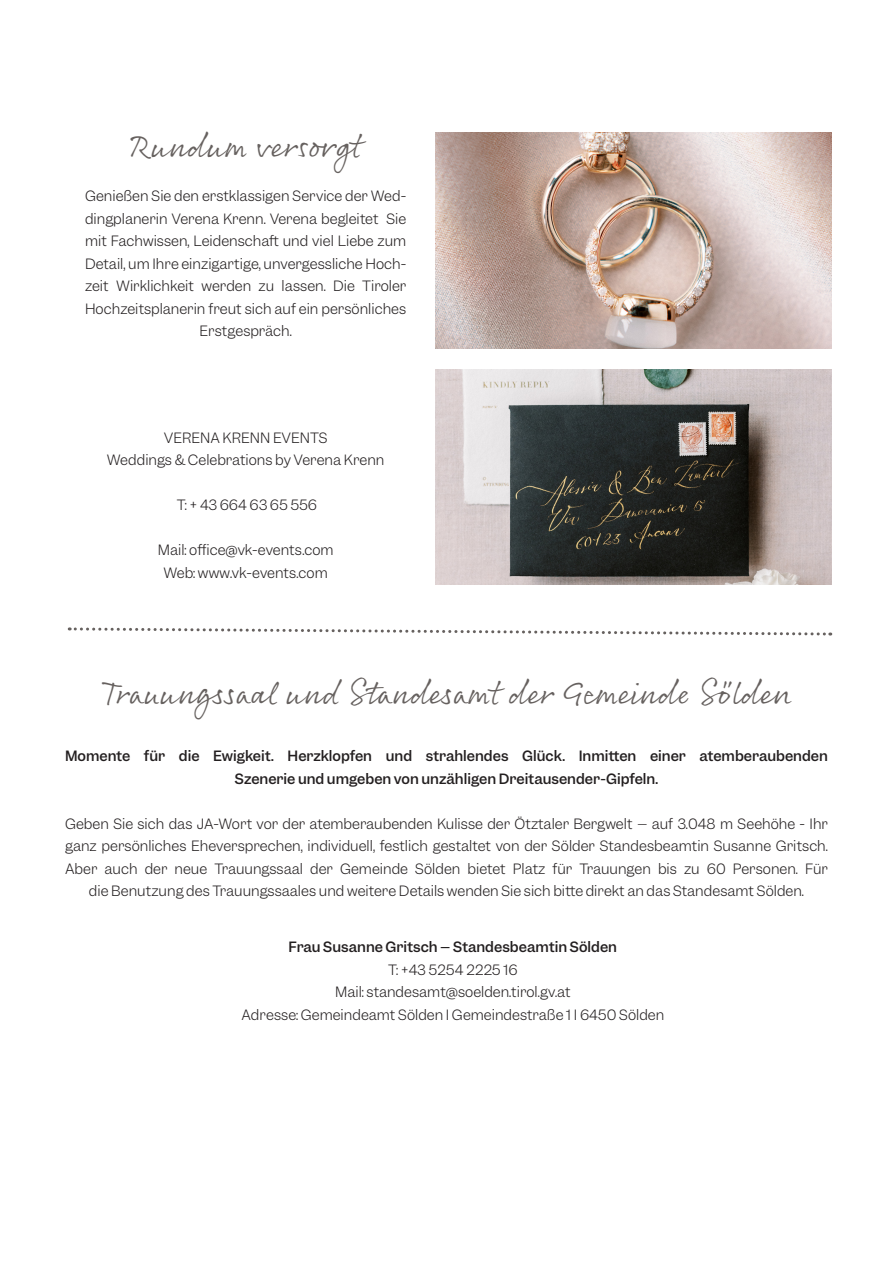
<style>
.page{position:relative;width:893px;height:1263px;background:#fff}
.page>*{position:absolute;margin:0;border:0;box-sizing:border-box;transform-origin:0 0}
.t1{font:33px "Rollerscript Smooth";color:#66615f}
.t2{font:300 13.5px/22.5px "Garnett";color:#231f20;text-align:center}
.t3{font:500 13.5px/22.5px "Garnett";color:#231f20;text-align:center}
</style>
<div class="page">
<img style="left:436px;top:132px;width:395px;height:216px">
<img style="left:436px;top:369px;width:395px;height:215px">
<svg style="left:69px;top:627px;width:762px;height:9px"></svg>
<h1 class="t1" style="left:130px;top:126px;width:232px">Rundum versorgt</h1>
<p class="t2" style="left:85px;top:185px;width:323px">Genießen Sie den erstklassigen Service der Wed&shy;dingplanerin Verena Krenn. Verena begleitet Sie mit Fachwissen, Leidenschaft und viel Liebe zum Detail, um Ihre einzigartige, unvergessliche Hoch&shy;zeit Wirklichkeit werden zu lassen. Die Tiroler Hochzeitsplanerin freut sich auf ein persönliches Erstgespräch.</p>
<p class="t2" style="left:107px;top:427px;width:279px">VERENA KRENN EVENTS<br>Weddings &amp; Celebrations by Verena Krenn</p>
<p class="t2" style="left:177px;top:494px;width:142px">T: + 43 664 63 65 556</p>
<p class="t2" style="left:158px;top:539px;width:177px">Mail: office@vk-events.com<br>Web: www.vk-events.com</p>
<h1 class="t1" style="left:101px;top:672px;width:693px">Trauungssaal und Standesamt der Gemeinde Sölden</h1>
<p class="t3" style="left:65px;top:745px;width:764px">Momente für die Ewigkeit. Herzklopfen und strahlendes Glück. Inmitten einer atemberaubenden<br>Szenerie und umgeben von unzähligen Dreitausender-Gipfeln.</p>
<p class="t2" style="left:65px;top:813px;width:764px">Geben Sie sich das JA-Wort vor der atemberaubenden Kulisse der Ötztaler Bergwelt – auf 3.048 m Seehöhe - Ihr ganz persönliches Eheversprechen, individuell, festlich gestaltet von der Sölder Standesbeamtin Susanne Gritsch.<br>Aber auch der neue Trauungssaal der Gemeinde Sölden bietet Platz für Trauungen bis zu 60 Personen. Für die Benutzung des Trauungssaales und weitere Details wenden Sie sich bitte direkt an das Standesamt Sölden.</p>
<p class="t3" style="left:289px;top:936px;width:330px">Frau Susanne Gritsch – Standesbeamtin Sölden</p>
<p class="t2" style="left:242px;top:958px;width:424px">T: +43 5254 2225 16<br>Mail: standesamt@soelden.tirol.gv.at<br>Adresse: Gemeindeamt Sölden I Gemeindestraße 1 I 6450 Sölden</p>
</div>
